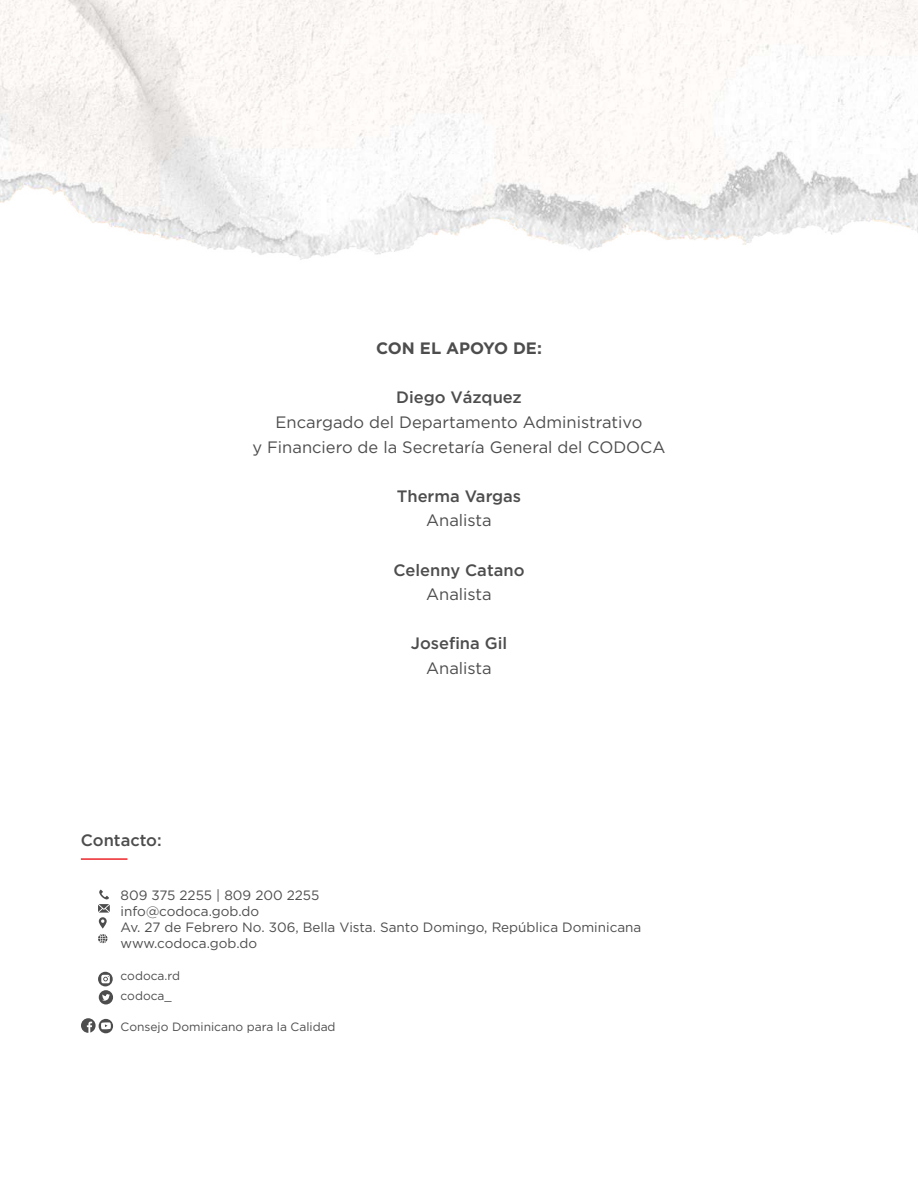
<style>
.page{position:relative;width:918px;height:1188px;background:#fff}
.page>*{position:absolute;margin:0;border:0;box-sizing:border-box;transform-origin:0 0}
.t1{font:16.5px/24.6px "Gotham Pro";color:#4d4d4d;text-align:center}
.t2{font:500 16.5px "Gotham Pro";color:#4d4d4d}
.t3{font:700 16.5px "Gotham Pro";color:#4d4d4d}
.t4{font:13.5px/16.2px "Gotham Pro";color:#4d4d4d}
.t5{font:12px/20.4px "Gotham Pro";color:#4d4d4d}
</style>
<div class="page">
<svg style="left:98px;top:972px;width:15px;height:14px"></svg>
<svg style="left:101px;top:975px;width:9px;height:8px"></svg>
<svg style="left:99px;top:990px;width:14px;height:14px"></svg>
<div style="left:99px;top:1019px;width:14px;height:14px;background:#4d4d4d;border-radius:50%"></div>
<svg style="left:81px;top:1018px;width:30px;height:15px"></svg>
<svg style="left:98px;top:890px;width:12px;height:53px"></svg>
<img style="left:0;top:0;width:918px;height:260px">
<hr style="left:81px;top:858px;width:46px;height:2px;background:#ed262b">
<p class="t2" style="left:81px;top:831px;width:82px">Contacto:</p>
<p class="t3" style="left:376px;top:339px;width:167px">CON EL APOYO DE:</p>
<p class="t2" style="left:396px;top:388px;width:127px">Diego Vázquez</p>
<p class="t1" style="left:252px;top:410px;width:415px">Encargado del Departamento Administrativo<br>y Financiero de la Secretaría General del CODOCA</p>
<p class="t2" style="left:397px;top:487px;width:126px">Therma Vargas</p>
<p class="t1" style="left:426px;top:508px;width:67px">Analista</p>
<p class="t2" style="left:393px;top:560px;width:133px">Celenny Catano</p>
<p class="t1" style="left:426px;top:582px;width:67px">Analista</p>
<p class="t2" style="left:411px;top:634px;width:98px">Josefina Gil</p>
<p class="t1" style="left:426px;top:656px;width:67px">Analista</p>
<p class="t4" style="left:121px;top:887px;width:522px">809 375 2255 | 809 200 2255<br>info@codoca.gob.do<br>Av. 27 de Febrero No. 306, Bella Vista. Santo Domingo, República Dominicana www.codoca.gob.do</p>
<p class="t5" style="left:121px;top:965px;width:61px">codoca.rd codoca_</p>
<p class="t5" style="left:121px;top:1017px;width:216px">Consejo Dominicano para la Calidad</p>
</div>
